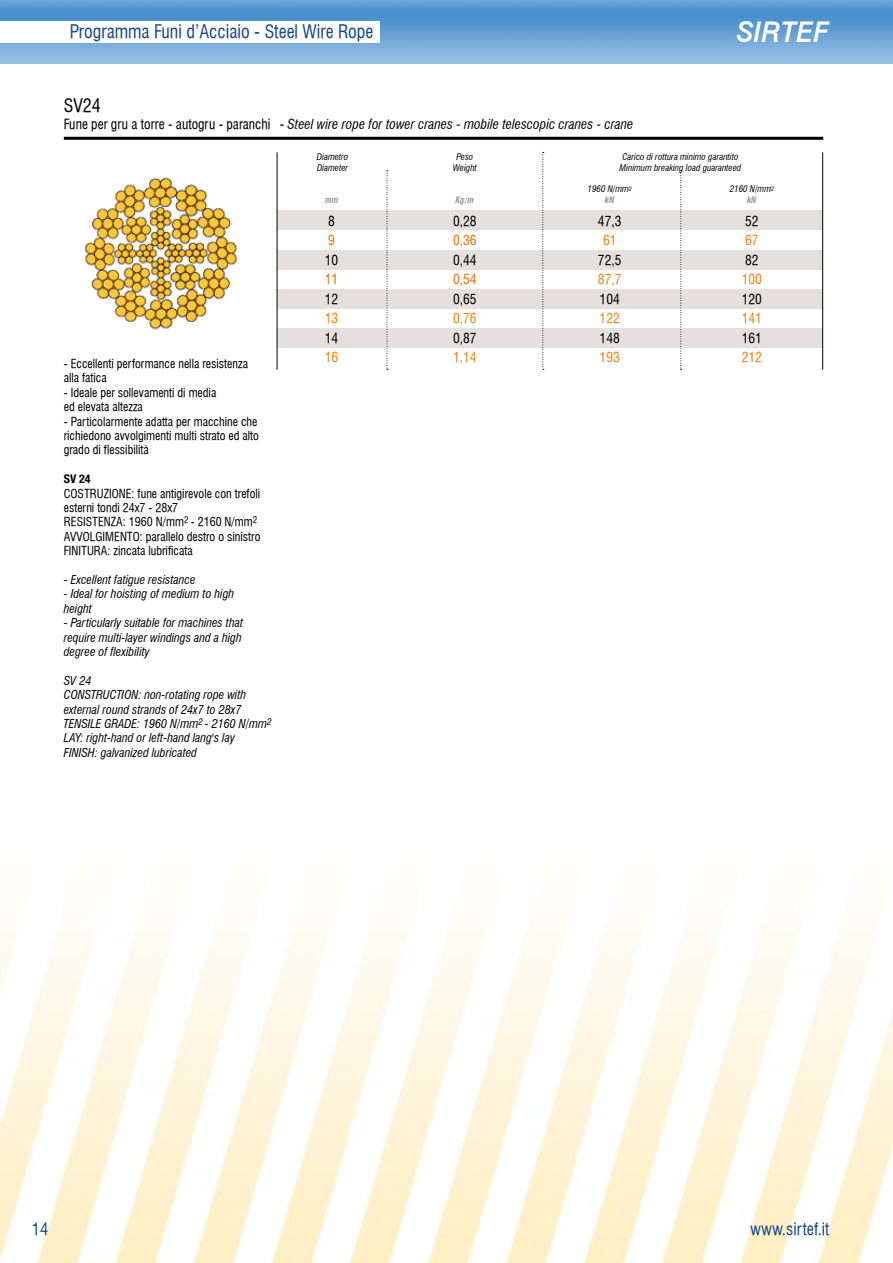
<style>
.page{position:relative;width:893px;height:1263px;background:#fff}
.page>*{position:absolute;margin:0;border:0;box-sizing:border-box;transform-origin:0 0}
.t1{font:italic 500 28.5px "Swiss 721 BT";color:#fff}
.t2{font:18px "Swiss 721 Condensed BT";color:#194987}
.t3{font:18px "Swiss 721 Condensed BT";color:#000}
.t4{font:16.5px "Swiss 721 Condensed BT";color:#194987}
.t5{font:italic condensed 13.5px "Swiss 721 BT";color:#000}
.t6{font:13.5px "Swiss 721 Condensed BT";color:#000}
.t7{font:13.5px "Swiss 721 Condensed BT";color:#f08013}
.t8{font:13.5px "Swiss 721 Condensed BT";color:#e67008}
.t9{font:12px/14.4px "Swiss 721 Condensed BT";color:#000}
.t10{font:italic condensed 12px/14.4px "Swiss 721 BT";color:#000}
.t11{font:700 condensed 12px "Helvetica Neue";color:#000}
.t12{font:italic condensed 9px/10.8px "Swiss 721 BT";color:#000;text-align:center}
.t13{font:italic 700 condensed 9px "Swiss 721 BT";color:#a3938d}
.s1{font-family:"Swiss 721 Condensed BT";font-style:normal;font-stretch:normal}
.s2{font-weight:700;color:#a3938d}
</style>
<div class="page">
<img style="left:0;top:915px;width:893px;height:348px">
<img style="left:0;top:0;width:893px;height:64px">
<div style="left:0;top:21px;width:380px;height:22px;background:#fff"></div>
<img style="left:84px;top:177px;width:154px;height:153px">
<hr style="left:64px;top:137px;width:759px;height:3px;background:#000">
<div style="left:277px;top:250px;width:546px;height:19px;background:#e5e0df"></div>
<div style="left:277px;top:289px;width:546px;height:19px;background:#e5e0df"></div>
<div style="left:277px;top:328px;width:546px;height:19px;background:#e5e0df"></div>
<div style="left:277px;top:211px;width:546px;height:19px;background:#e5e0df"></div>
<svg style="left:542px;top:152px;width:2px;height:218px"></svg>
<svg style="left:387px;top:170px;width:1px;height:200px"></svg>
<svg style="left:680px;top:170px;width:2px;height:200px"></svg>
<hr style="left:277px;top:152px;width:1px;height:218px;background:#000">
<hr style="left:822px;top:152px;width:1px;height:218px;background:#000">
<h2 class="t2" style="left:70px;top:20px;width:305px">Programma Funi d’Acciaio - Steel Wire Rope</h2>
<h1 class="t1" style="left:737px;top:15px;width:94px">SIRTEF</h1>
<h2 class="t3" style="left:64px;top:95px;width:39px">SV24</h2>
<p class="t5" style="left:64px;top:116px;width:571px"><span class="s1">Fune per gru a torre - autogru - paranchi -</span> Steel wire rope for tower cranes - mobile telescopic cranes - crane</p>
<p class="t12" style="left:453px;top:151px;width:26px">Peso<br>Weight</p>
<p class="t13" style="left:325px;top:194px;width:15px">mm</p>
<p class="t13" style="left:456px;top:194px;width:20px">Kg/m</p>
<p class="t12" style="left:620px;top:151px;width:123px">Carico di rottura minimo garantito<br>Minimum breaking load guaranteed</p>
<p class="t12" style="left:317px;top:151px;width:33px;text-align:left">Diametro<br>Diameter</p>
<p class="t12" style="left:588px;top:184px;width:46px">1960 N/mm<sup>2 </sup><span class="s2">kN</span></p>
<p class="t12" style="left:730px;top:184px;width:46px">2160 N/mm<sup>2 </sup><span class="s2">kN</span></p>
<p class="t9" style="left:64px;top:356px;width:186px">- Eccellenti performance nella resistenza alla fatica</p>
<p class="t9" style="left:64px;top:385px;width:154px">- Ideale per sollevamenti di media ed elevata altezza</p>
<p class="t9" style="left:64px;top:414px;width:197px">- Particolarmente adatta per macchine che richiedono avvolgimenti multi strato ed alto grado di flessibilità</p>
<p class="t11" style="left:64px;top:469px;width:28px">SV 24</p>
<p class="t9" style="left:64px;top:486px;width:198px">COSTRUZIONE: fune antigirevole con trefoli esterni tondi 24x7 - 28x7<br>RESISTENZA: 1960 N/mm<sup>2</sup> - 2160 N/mm<sup>2<br></sup>AVVOLGIMENTO: parallelo destro o sinistro FINITURA: zincata lubrificata</p>
<p class="t10" style="left:64px;top:572px;width:133px">- Excellent fatigue resistance</p>
<p class="t10" style="left:64px;top:587px;width:172px">- Ideal for hoisting of medium to high height</p>
<p class="t10" style="left:64px;top:616px;width:181px;text-align:justify">- Particularly suitable for machines that require multi-layer windings and a high degree of flexibility</p>
<p class="t10" style="left:64px;top:673px;width:209px">SV 24<br>CONSTRUCTION: non-rotating rope with external round strands of 24x7 to 28x7<br>TENSILE GRADE: 1960 N/mm<sup>2</sup> - 2160 N/mm<sup>2<br></sup>LAY: right-hand or left-hand lang's lay<br>FINISH: galvanized lubricated</p>
<p class="t6" style="left:328px;top:213px;width:8px">8</p>
<p class="t8" style="left:328px;top:232px;width:8px">9</p>
<p class="t6" style="left:325px;top:252px;width:15px">10</p>
<p class="t8" style="left:325px;top:271px;width:15px">11</p>
<p class="t6" style="left:325px;top:291px;width:15px">12</p>
<p class="t7" style="left:325px;top:310px;width:15px">13</p>
<p class="t6" style="left:325px;top:330px;width:15px">14</p>
<p class="t7" style="left:325px;top:349px;width:15px">16</p>
<p class="t6" style="left:453px;top:213px;width:25px">0,28</p>
<p class="t8" style="left:453px;top:232px;width:25px">0,36</p>
<p class="t6" style="left:453px;top:252px;width:25px">0,44</p>
<p class="t8" style="left:453px;top:271px;width:25px">0,54</p>
<p class="t6" style="left:453px;top:291px;width:25px">0,65</p>
<p class="t7" style="left:453px;top:310px;width:25px">0,76</p>
<p class="t6" style="left:453px;top:330px;width:25px">0,87</p>
<p class="t7" style="left:453px;top:349px;width:25px">1,14</p>
<p class="t6" style="left:598px;top:213px;width:25px">47,3</p>
<p class="t7" style="left:603px;top:232px;width:15px">61</p>
<p class="t6" style="left:598px;top:252px;width:25px">72,5</p>
<p class="t7" style="left:598px;top:271px;width:25px">87,7</p>
<p class="t6" style="left:600px;top:291px;width:22px">104</p>
<p class="t7" style="left:600px;top:310px;width:22px">122</p>
<p class="t6" style="left:600px;top:330px;width:22px">148</p>
<p class="t7" style="left:600px;top:349px;width:22px">193</p>
<p class="t6" style="left:745px;top:213px;width:15px">52</p>
<p class="t7" style="left:745px;top:232px;width:15px">67</p>
<p class="t6" style="left:745px;top:252px;width:15px">82</p>
<p class="t7" style="left:742px;top:271px;width:22px">100</p>
<p class="t6" style="left:742px;top:291px;width:22px">120</p>
<p class="t7" style="left:742px;top:310px;width:22px">141</p>
<p class="t6" style="left:742px;top:330px;width:22px">161</p>
<p class="t7" style="left:742px;top:349px;width:22px">212</p>
<h3 class="t4" style="left:32px;top:1219px;width:18px">14</h3>
<h3 class="t4" style="left:750px;top:1219px;width:81px">www.sirtef.it</h3>
</div>
